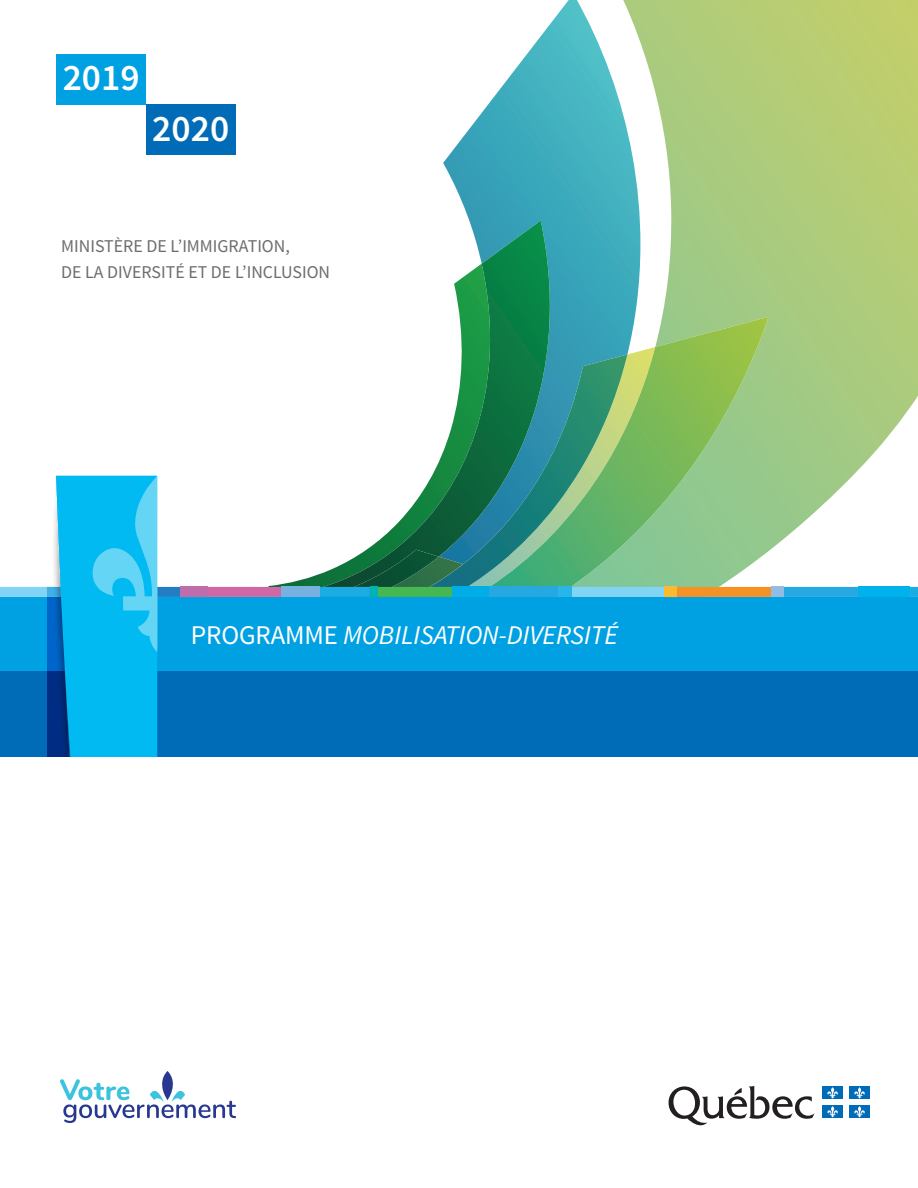
<style>
.page{position:relative;width:918px;height:1188px;background:#fff}
.page>*{position:absolute;margin:0;border:0;box-sizing:border-box;transform-origin:0 0}
.t1{font:600 37.5px "Source Sans Pro";color:#fff}
.t2{font:italic 27px "Source Sans Pro";letter-spacing:-.005em;color:#fff}
.t3{font:18px/26.2px "Source Sans Pro";color:#6c6d70}
.s1{font-style:normal}
</style>
<div class="page">
<svg style="left:640px;top:0;width:278px;height:587px"></svg>
<img style="left:640px;top:317px;width:129px;height:270px">
<svg style="left:443px;top:0;width:197px;height:587px"></svg>
<img style="left:556px;top:354px;width:71px;height:233px">
<img style="left:433px;top:221px;width:123px;height:366px">
<div style="left:0;top:597px;width:918px;height:161px;background:#006cb7"></div>
<div style="left:0;top:597px;width:918px;height:73px;background:#00a1e3"></div>
<div style="left:452px;top:587px;width:119px;height:10px;background:#27a8e0"></div>
<svg style="left:571px;top:587px;width:347px;height:10px;background:#77b0b2"></svg>
<div style="left:558px;top:587px;width:13px;height:10px;background:#2bb4e8"></div>
<div style="left:665px;top:587px;width:12px;height:10px;background:#faba32"></div>
<svg style="left:0;top:474px;width:489px;height:284px"></svg>
<div style="left:146px;top:104px;width:90px;height:51px;background:#006cb7"></div>
<div style="left:56px;top:54px;width:90px;height:50px;background:#00a1e3"></div>
<svg style="left:669px;top:1086px;width:146px;height:40px"></svg>
<div style="left:822px;top:1086px;width:21px;height:13px;background:#006bb6"></div>
<svg style="left:827px;top:1087px;width:11px;height:12px"></svg>
<div style="left:849px;top:1086px;width:21px;height:13px;background:#006bb6"></div>
<svg style="left:854px;top:1087px;width:11px;height:12px"></svg>
<div style="left:822px;top:1105px;width:21px;height:13px;background:#006bb6"></div>
<svg style="left:827px;top:1106px;width:11px;height:12px"></svg>
<div style="left:849px;top:1105px;width:21px;height:13px;background:#006bb6"></div>
<svg style="left:854px;top:1106px;width:11px;height:12px"></svg>
<svg style="left:60px;top:1071px;width:176px;height:52px"></svg>
<p class="t1" style="left:63px;top:54px;width:78px">2019</p>
<p class="t1" style="left:152px;top:105px;width:78px">2020</p>
<p class="t3" style="left:61px;top:233px;width:271px">MINISTÈRE DE L’IMMIGRATION,<br>DE LA DIVERSITÉ ET DE L’INCLUSION</p>
<p class="t2" style="left:191px;top:619px;width:429px"><span class="s1">PROGRAMME</span> MOBILISATION-DIVERSITÉ</p>
</div>
